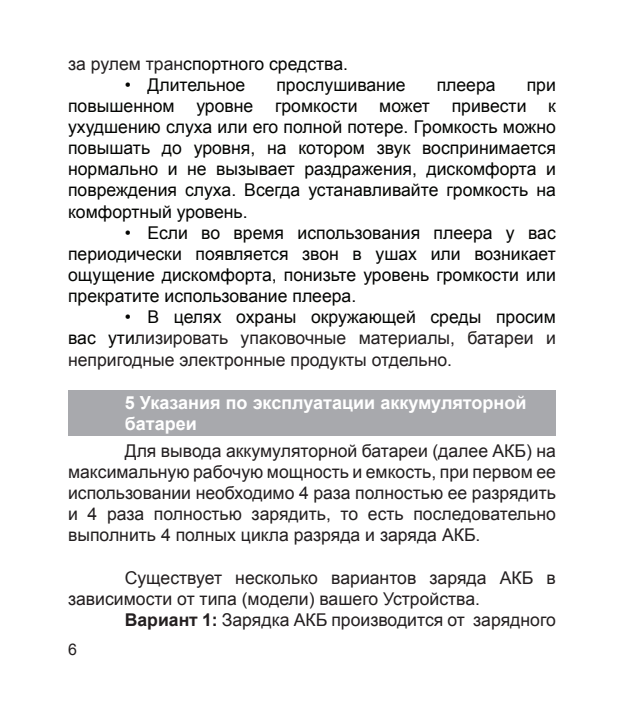
<style>
.page{position:relative;width:624px;height:715px;background:#fff}
.page>*{position:absolute;margin:0;border:0;box-sizing:border-box;transform-origin:0 0}
.t1{font:700 18px/21.6px "Arial";color:#fff}
.t2{font:17.6px/21.2px "Arial";color:#231f20;text-align:justify}
.t3{font:17.6px/21.2px "Arial";color:#040503;text-align:justify}
.s1{color:#231f20}
.s2{color:#040503}
.s3{font-weight:700}
</style>
<div class="page">
<div style="left:68px;top:390px;width:488px;height:45px;background:#a8a9ad"></div>
<p class="t3" style="left:68px;top:53px;width:281px"><span class="s1">за рулем тран</span>спортного средства.</p>
<p class="t3" style="left:125px;top:74px;width:122px">• Длительное</p>
<p class="t3" style="left:276px;top:74px;width:131px">прослушивание</p>
<p class="t3" style="left:436px;top:74px;width:60px">плеера</p>
<p class="t3" style="left:68px;top:74px;width:489px;text-indent:458px">при повышенном уровне громкости может привести к ухудшению слуха или его полной потере. Громкость можно повышать до уровня, на котором звук воспринимается нормально и не вызывает раздражения, дискомфорта и повреждения слуха. Всегда устанавливайте громкость на комфортный уровень.</p>
<p class="t3" style="left:68px;top:222px;width:489px;text-indent:57px">• Если во время использования плеера у вас периодически появляется звон в ушах или возникает ощущение дискомфорта, понизьте уровень громкости или прекратите использование плеера.</p>
<p class="t2" style="left:68px;top:306px;width:489px;text-indent:57px"><span class="s2">• В целях охраны окружающей среды просим вас ути</span>лизировать упаковочные материалы, батареи и непригодные электронные продукты отдельно.</p>
<p class="t1" style="left:125px;top:392px;width:403px">5 Указания по эксплуатации аккумуляторной батареи</p>
<p class="t2" style="left:68px;top:440px;width:489px;text-indent:57px">Для вывода аккумуляторной батареи (далее АКБ) на максимальную рабочую мощность и емкость, при первом ее использовании необходимо 4 раза полностью ее разрядить и 4 раза полностью зарядить, то есть последовательно выполнить 4 полных цикла разряда и заряда АКБ.</p>
<p class="t2" style="left:68px;top:566px;width:489px;text-indent:57px">Существует несколько вариантов заряда АКБ в зависимости от типа (модели) вашего Устройства.</p>
<p class="t2" style="left:125px;top:609px;width:432px"><span class="s3">Вариант 1:</span> Зарядка АКБ производится от зарядного</p>
</div>
